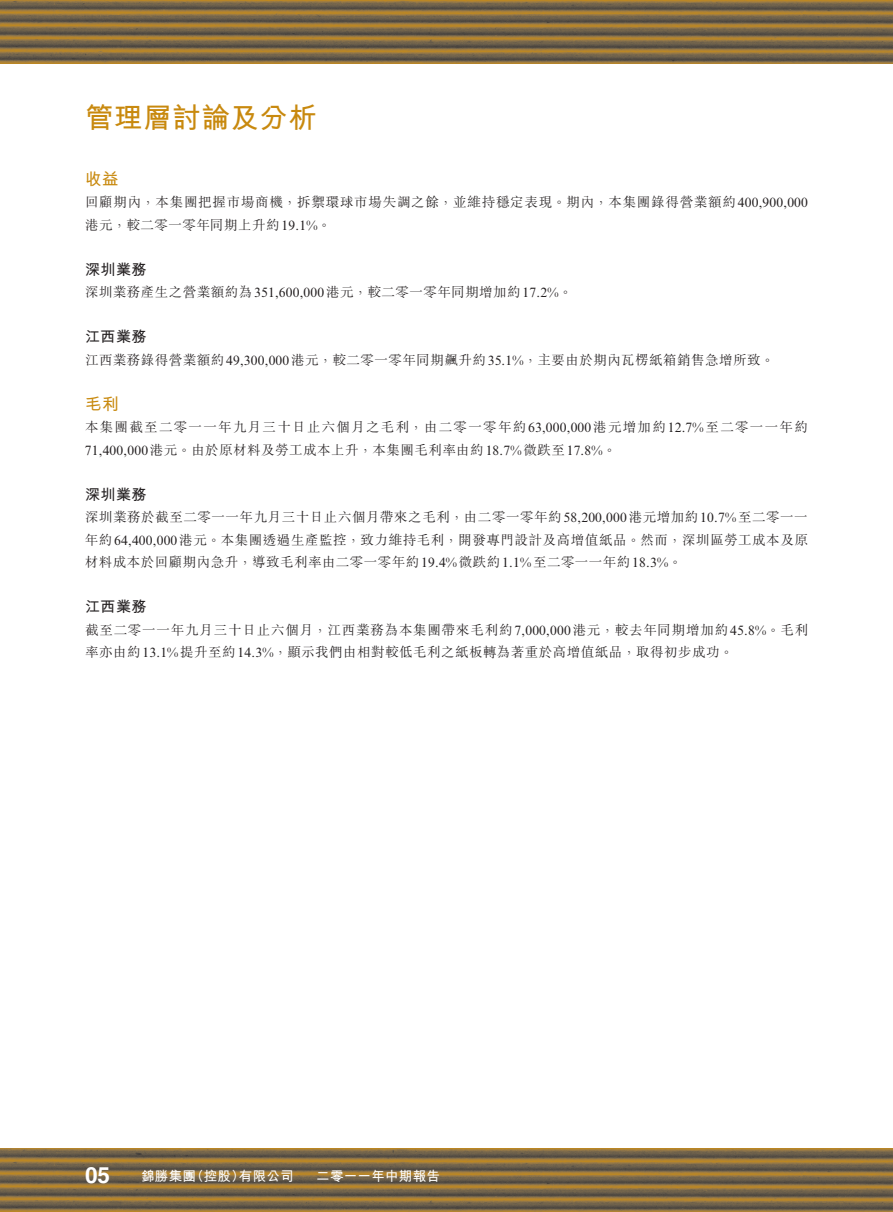
<style>
.page{position:relative;width:893px;height:1212px;background:#fff}
.page>*{position:absolute;margin:0;border:0;box-sizing:border-box;transform-origin:0 0}
.t1{font:700 28.5px "M Hei HK";letter-spacing:.02em;color:#c8890e}
.t2{font:700 22.5px "Helvetica LT Std";color:#fff}
.t3{font:700 16.5px "M Hei HK";color:#c8890e}
.t4{font:700 15px "M Hei HK";letter-spacing:.035em;color:#231f20}
.t5{font:300 13.5px/22.5px "M Sung HK";letter-spacing:.035em;color:#231f20;text-align:justify}
.t6{font:300 13.5px/22.5px "M Sung HK";letter-spacing:.06em;color:#231f20}
.t7{font:300 13.5px/22.5px "M Sung HK";letter-spacing:.095em;color:#231f20}
.t8{font:300 13.5px/22.5px "M Sung HK";letter-spacing:.055em;color:#231f20}
.t9{font:700 13.5px "M Hei HK";letter-spacing:.02em;color:#fff}
.s1{font-family:"Times New Roman MT Std";font-weight:400}
</style>
<div class="page">
<img style="left:0;top:1148px;width:892px;height:64px">
<img style="left:0;top:0;width:893px;height:64px">
<hr style="left:892px;top:1148px;width:1px;height:64px;background:#c8890e">
<h1 class="t1" style="left:85px;top:97px;width:233px">管理層討論及分析</h1>
<p class="t3" style="left:85px;top:167px;width:35px">收益</p>
<p class="t8" style="left:85px;top:190px;width:724px">回顧期內，本集團把握市場商機，拆禦環球市場失調之餘，並維持穩定表現。期內，本集團錄得營業額約<span class="s1">400,900,000</span>港元，較二零一零年同期上升約<span class="s1">19.1%</span>。</p>
<p class="t4" style="left:85px;top:258px;width:63px">深圳業務</p>
<p class="t5" style="left:85px;top:280px;width:489px">深圳業務產生之營業額約為<span class="s1">351,600,000</span>港元，較二零一零年同期增加約<span class="s1">17.2%</span>。</p>
<p class="t4" style="left:85px;top:326px;width:63px">江西業務</p>
<p class="t5" style="left:85px;top:348px;width:691px">江西業務錄得營業額約<span class="s1">49,300,000</span>港元，較二零一零年同期飆升約<span class="s1">35.1%</span>，主要由於期內瓦楞紙箱銷售急增所致。</p>
<p class="t3" style="left:85px;top:392px;width:35px">毛利</p>
<p class="t7" style="left:85px;top:415px;width:724px">本集團截至二零一一年九月三十日止六個月之毛利，由二零一零年約<span class="s1">63,000,000</span>港元增加約<span class="s1">12.7%</span>至二零一一年約<br><span class="s1">71,400,000</span>港元。由於原材料及勞工成本上升，本集團毛利率由約<span class="s1">18.7%</span>微跌至<span class="s1">17.8%</span>。</p>
<p class="t4" style="left:85px;top:483px;width:63px">深圳業務</p>
<p class="t5" style="left:85px;top:505px;width:724px">深圳業務於截至二零一一年九月三十日止六個月帶來之毛利，由二零一零年約<span class="s1">58,200,000</span>港元增加約<span class="s1">10.7%</span>至二零一一年約<span class="s1">64,400,000</span>港元。本集團透過生產監控，致力維持毛利，開發專門設計及高增值紙品。然而，深圳區勞工成本及原材料成本於回顧期內急升，導致毛利率由二零一零年約<span class="s1">19.4%</span>微跌約<span class="s1">1.1%</span>至二零一一年約<span class="s1">18.3%</span>。</p>
<p class="t4" style="left:85px;top:596px;width:63px">江西業務</p>
<p class="t6" style="left:85px;top:618px;width:725px">截至二零一一年九月三十日止六個月，江西業務為本集團帶來毛利約<span class="s1">7,000,000</span>港元，較去年同期增加約<span class="s1">45.8%</span>。毛利率亦由約<span class="s1">13.1%</span>提升至約<span class="s1">14.3%</span>，顯示我們由相對較低毛利之紙板轉為著重於高增值紙品，取得初步成功。</p>
<h2 class="t2" style="left:85px;top:1161px;width:27px">05</h2>
<p class="t9" style="left:141px;top:1167px;width:56px">錦勝集團</p>
<p class="t9" style="left:190px;top:1167px;width:56px">（控股）</p>
<p class="t9" style="left:239px;top:1167px;width:56px">有限公司</p>
<p class="t9" style="left:316px;top:1167px;width:125px">二零一一年中期報告</p>
</div>
